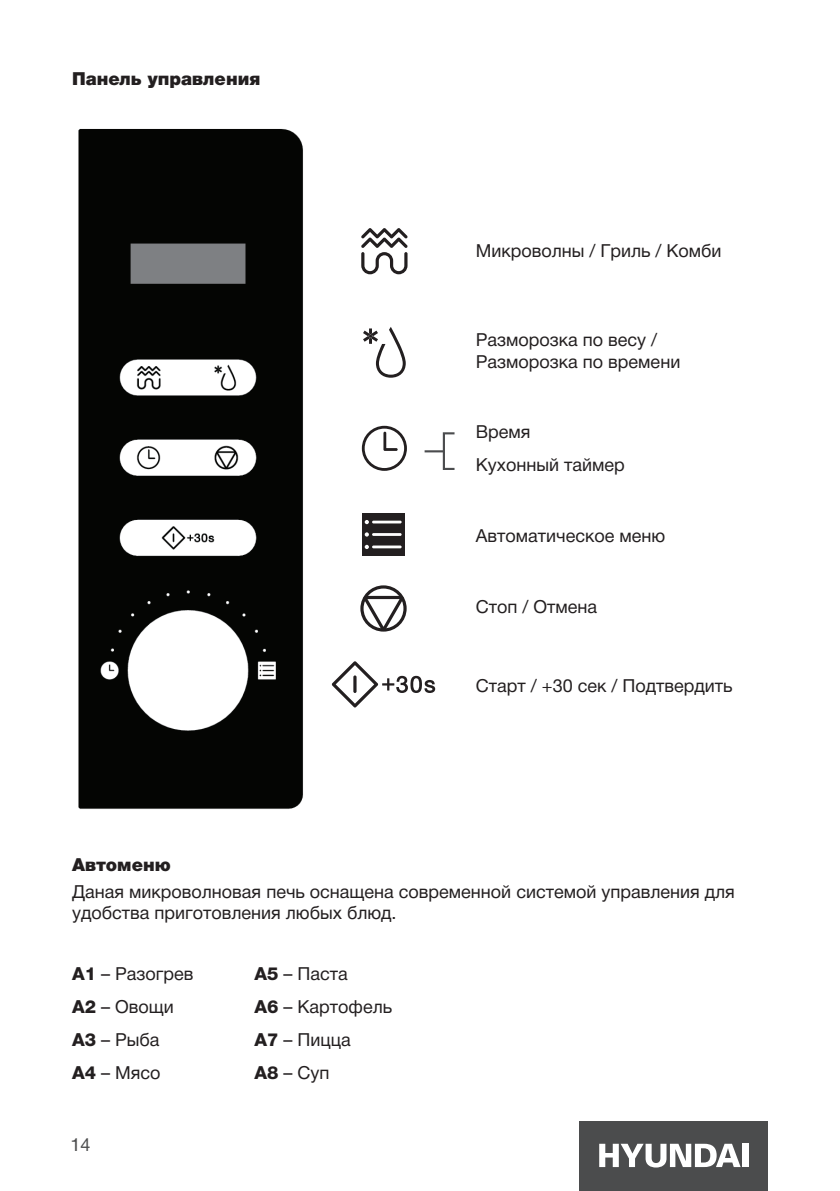
<style>
.page{position:relative;width:840px;height:1191px;background:#fff}
.page>*{position:absolute;margin:0;border:0;box-sizing:border-box;transform-origin:0 0}
.t1{font:18px/33px "Helvetica Neue Cyr";color:#231f20}
.t2{font:900 18px "Helvetica Neue Cyr";color:#231f20}
.t3{font:18px "Helvetica 5 Normal";color:#4b4c4d}
.s1{font-weight:800}
</style>
<div class="page">
<div style="left:579px;top:1121px;width:188px;height:70px;background:#4b4c4d"></div>
<svg style="left:599px;top:1143px;width:141px;height:24px"></svg>
<div style="left:741px;top:1143px;width:6px;height:24px;background:#fff"></div>
<img style="left:78px;top:128px;width:225px;height:681px">
<img style="left:424px;top:432px;width:31px;height:38px">
<svg style="left:361px;top:228px;width:46px;height:46px"></svg>
<svg style="left:363px;top:327px;width:42px;height:51px"></svg>
<div style="left:362px;top:513px;width:42px;height:42px;background:#231f20"></div>
<hr style="left:372px;top:520px;width:29px;height:3px;background:#fff">
<svg style="left:364px;top:520px;width:5px;height:4px"></svg>
<hr style="left:372px;top:533px;width:29px;height:3px;background:#fff">
<svg style="left:364px;top:532px;width:5px;height:4px"></svg>
<hr style="left:372px;top:545px;width:29px;height:3px;background:#fff">
<svg style="left:364px;top:545px;width:5px;height:4px"></svg>
<svg style="left:361px;top:426px;width:45px;height:45px"></svg>
<svg style="left:360px;top:585px;width:46px;height:46px"></svg>
<svg style="left:331px;top:661px;width:104px;height:46px"></svg>
<p class="t2" style="left:72px;top:68px;width:190px">Панель управления</p>
<p class="t1" style="left:475px;top:234px;width:247px">Микроволны / Гриль / Комби</p>
<p class="t1" style="left:475px;top:329px;width:206px;line-height:21.6px">Разморозка по весу /<br>Разморозка по времени</p>
<p class="t1" style="left:475px;top:415px;width:151px">Время<br>Кухонный таймер</p>
<p class="t1" style="left:475px;top:519px;width:191px">Автоматическое меню</p>
<p class="t1" style="left:475px;top:590px;width:123px">Стоп / Отмена</p>
<p class="t1" style="left:475px;top:669px;width:258px">Старт / +30 сек / Подтвердить</p>
<p class="t2" style="left:72px;top:854px;width:100px">Автоменю</p>
<p class="t1" style="left:72px;top:881px;width:664px;line-height:21.6px">Даная микроволновая печь оснащена современной системой управления для удобства приготовления любых блюд.</p>
<p class="t1" style="left:72px;top:957px;width:123px"><span class="s1">А1</span> – Разогрев<br><span class="s1">А2</span> – Овощи<br><span class="s1">А3</span> – Рыба<br><span class="s1">А4</span> – Мясо</p>
<p class="t3" style="left:70px;top:1135px;width:22px">14</p>
<p class="t1" style="left:254px;top:957px;width:139px"><span class="s1">А5</span> – Паста<br><span class="s1">А6</span> – Картофель<br><span class="s1">А7</span> – Пицца<br><span class="s1">А8</span> – Суп</p>
</div>
